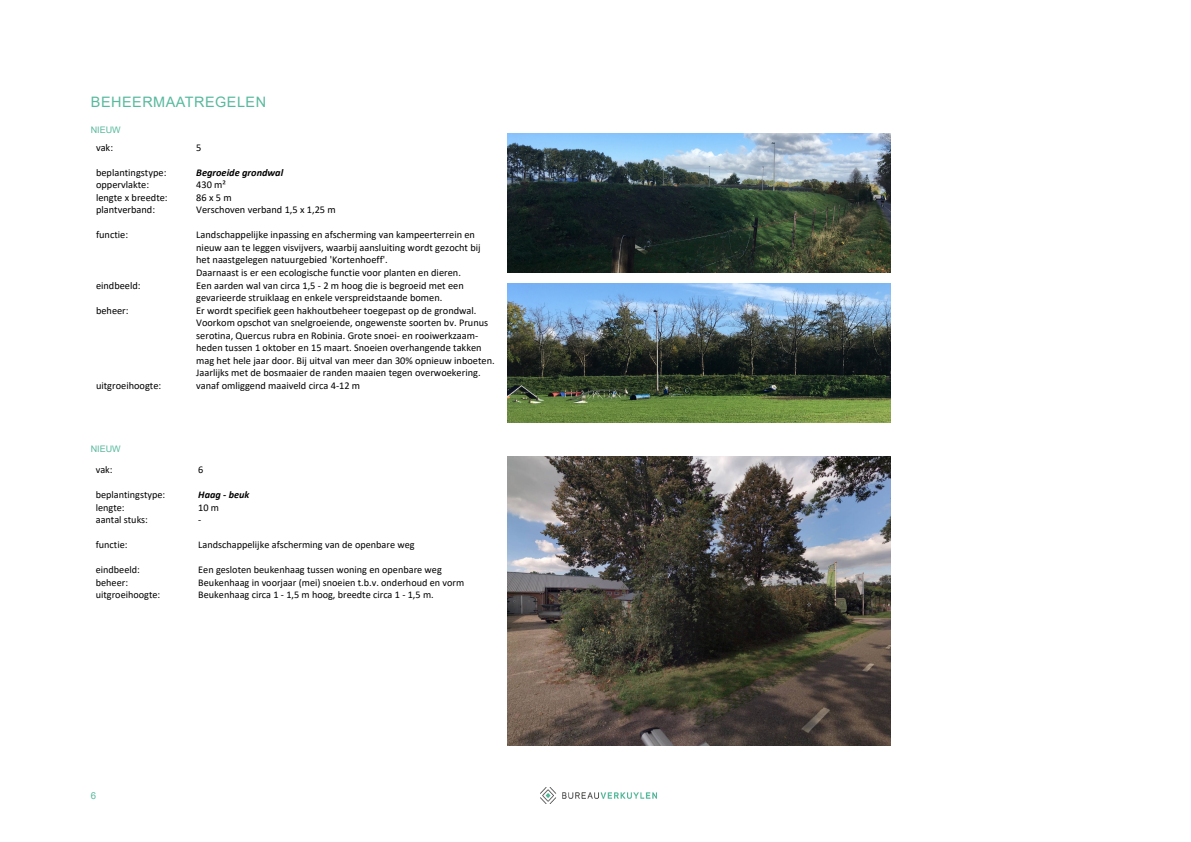
<style>
.page{position:relative;width:1191px;height:842px;background:#fff}
.page>*{position:absolute;margin:0;border:0;box-sizing:border-box;transform-origin:0 0}
.Kop_2__paragraaf{font:14.4px "Arial";letter-spacing:.035em;color:#58b99d}
.t1{font:10.3px/12.5px "Calibri";color:#000}
.t2{font:italic 700 10.3px "Calibri";color:#000}
.t3{font:10.2px "Calibri";color:#000}
.t4{font:italic 700 10.2px "Calibri";color:#000}
.t5{font:9.6px "Arial";color:#58b99d}
.Legenda_afbeelding{font:9px "Arial";color:#58b99d}
</style>
<div class="page">
<img style="left:507px;top:456px;width:383px;height:290px">
<img style="left:507px;top:283px;width:383px;height:139px">
<img style="left:507px;top:133px;width:383px;height:139px">
<img style="left:540px;top:787px;width:116px;height:16px">
<p class="Kop_2__paragraaf" style="left:91px;top:92px;width:177px">BEHEERMAATREGELEN</p>
<p class="Legenda_afbeelding" style="left:91px;top:124px;width:31px">NIEUW</p>
<p class="t1" style="left:96px;top:141px;width:19px">vak:</p>
<p class="t1" style="left:196px;top:141px;width:7px">5</p>
<p class="t1" style="left:96px;top:166px;width:72px">beplantingstype:</p>
<p class="t2" style="left:196px;top:165px;width:89px">Begroeide grondwal</p>
<p class="t1" style="left:96px;top:178px;width:55px">oppervlakte:</p>
<p class="t1" style="left:196px;top:178px;width:31px">430 m²</p>
<p class="t1" style="left:96px;top:191px;width:73px">lengte x breedte:</p>
<p class="t1" style="left:196px;top:191px;width:37px">86x5m</p>
<p class="t1" style="left:96px;top:203px;width:61px">plantverband:</p>
<p class="t1" style="left:196px;top:203px;width:141px">Verschoven verband 1,5 x 1,25 m</p>
<p class="t1" style="left:96px;top:228px;width:34px">functie:</p>
<p class="t1" style="left:196px;top:228px;width:286px">Landschappelijke inpassing en afscherming van kampeerterrein en nieuw aan te leggen visvijvers, waarbij aansluiting wordt gezocht bij het naastgelegen natuurgebied 'Kortenhoeff'.<br>Daarnaast is er een ecologische functie voor planten en dieren.</p>
<p class="t1" style="left:96px;top:279px;width:46px">eindbeeld:</p>
<p class="t1" style="left:196px;top:279px;width:269px">Een aarden wal van circa 1,5 ‐ 2 m hoog die is begroeid met een gevarieerde struiklaag en enkele verspreidstaande bomen.</p>
<p class="t1" style="left:96px;top:304px;width:34px">beheer:</p>
<p class="t1" style="left:196px;top:304px;width:300px">Er wordt specifiek geen hakhoutbeheer toegepast op de grondwal.<br>Voorkom opschot van snelgroeiende, ongewenste soorten bv. Prunus serotina, Quercus rubra en Robinia. Grote snoei‐ en rooiwerkzaam‐ heden tussen 1 oktober en 15 maart. Snoeien overhangende takken mag het hele jaar door. Bij uitval van meer dan 30% opnieuw inboeten.<br>Jaarlijks met de bosmaaier de randen maaien tegen overwoekering.</p>
<p class="t1" style="left:96px;top:379px;width:67px">uitgroeihoogte:</p>
<p class="t1" style="left:196px;top:379px;width:165px">vanaf omliggend maaiveld circa 4‐12 m</p>
<p class="Legenda_afbeelding" style="left:91px;top:443px;width:31px">NIEUW</p>
<p class="t3" style="left:96px;top:462px;width:18px">vak:</p>
<p class="t3" style="left:198px;top:462px;width:7px">6</p>
<p class="t3" style="left:96px;top:488px;width:71px">beplantingstype:</p>
<p class="t4" style="left:198px;top:487px;width:53px">Haag ‐ beuk</p>
<p class="t3" style="left:96px;top:500px;width:30px">lengte:</p>
<p class="t3" style="left:198px;top:500px;width:22px">10 m</p>
<p class="t3" style="left:96px;top:513px;width:54px">aantal stuks:</p>
<p class="t3" style="left:198px;top:513px;width:5px">‐</p>
<p class="t3" style="left:96px;top:538px;width:33px">functie:</p>
<p class="t3" style="left:198px;top:538px;width:218px">Landschappelijke afscherming van de openbare weg</p>
<p class="t3" style="left:96px;top:563px;width:46px">eindbeeld:</p>
<p class="t3" style="left:198px;top:563px;width:245px">Een gesloten beukenhaag tussen woning en openbare weg</p>
<p class="t3" style="left:96px;top:575px;width:34px">beheer:</p>
<p class="t3" style="left:198px;top:575px;width:267px">Beukenhaag in voorjaar (mei) snoeien t.b.v. onderhoud en vorm</p>
<p class="t3" style="left:96px;top:588px;width:66px">uitgroeihoogte:</p>
<p class="t3" style="left:198px;top:588px;width:237px">Beukenhaag circa 1 ‐ 1,5 m hoog, breedte circa 1 ‐ 1,5 m.</p>
<p class="t5" style="left:91px;top:789px;width:7px">6</p>
</div>
